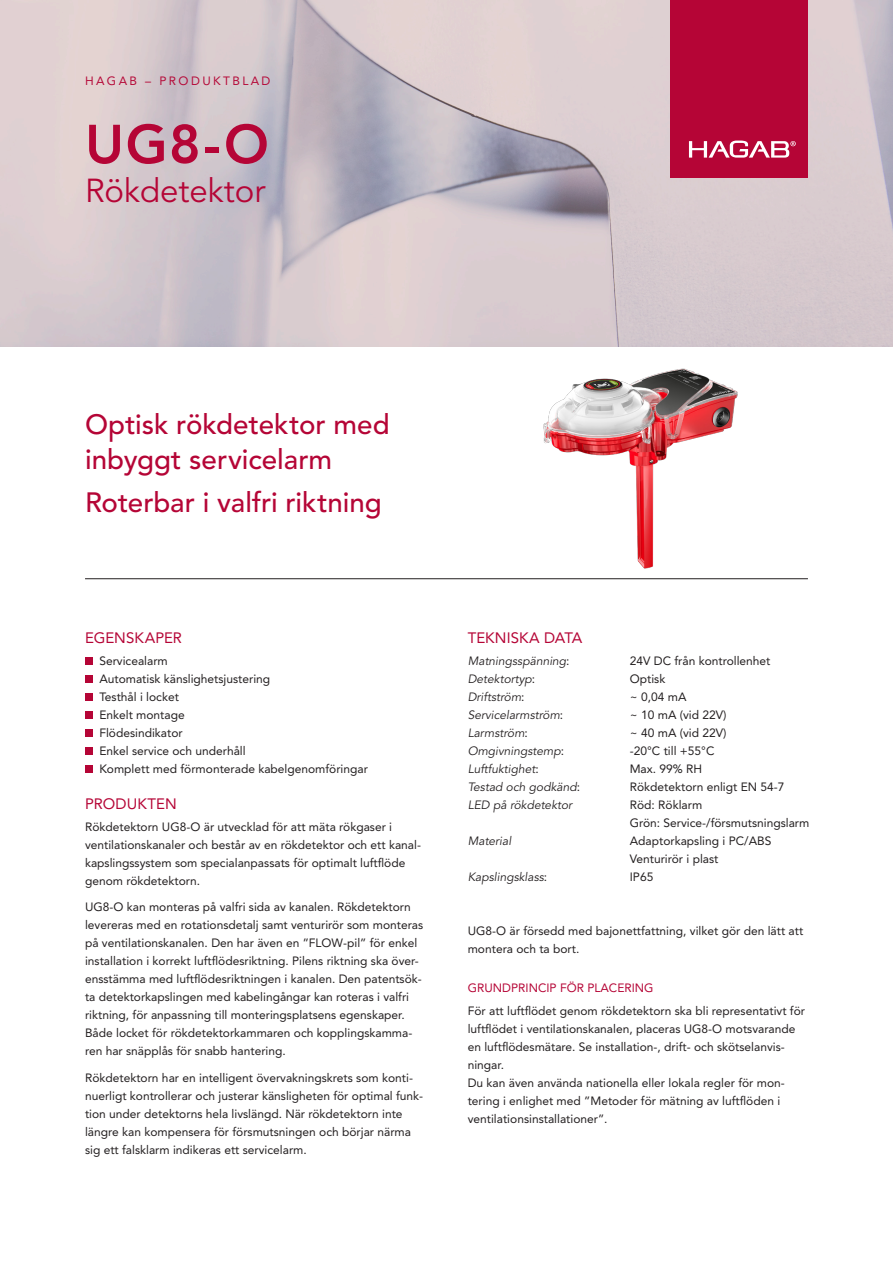
<style>
.page{position:relative;width:893px;height:1263px;background:#fff}
.page>*{position:absolute;margin:0;border:0;box-sizing:border-box;transform-origin:0 0}
.t1{font:800 54px "Avenir LT Std";color:#b50536}
.t2{font:33px "Avenir LT Std";color:#b50536}
.Datablad_-_mellanrubrik{font:500 27.75px/34.5px "Avenir LT Std";color:#b50536}
.Datablad_-_mellanrubrik-2{font:15px "Avenir LT Std";color:#b50536}
.Datablad_-_brödtext_avstånd_efter{font:12px/18px "Avenir LT Std";color:#231f20}
.Datablad_-_brödtext{font:12px/18px "Avenir LT Std";color:#231f20}
.Datablad_-_brödtext-2{font:italic 12px "Avenir LT Std";color:#231f20}
.Datablad_mellanrubrik_-_liten{font:12px "Avenir LT Std";color:#b50536}
.t3{font:12px "Avenir LT Std";letter-spacing:.2em;color:#b50938}
.s1{font-style:normal}
</style>
<div class="page">
<svg style="left:0;top:0;width:893px;height:347px;background:#d2c5ca"></svg>
<div style="left:670px;top:0;width:138px;height:178px;background:#b50536"></div>
<svg style="left:689px;top:141px;width:107px;height:17px"></svg>
<hr style="left:85px;top:578px;width:723px;height:1px;background:#231f20">
<img style="left:543px;top:368px;width:195px;height:201px">
<div style="left:85px;top:657px;width:8px;height:8px;background:#b50536"></div>
<div style="left:85px;top:675px;width:8px;height:8px;background:#b50536"></div>
<div style="left:85px;top:693px;width:8px;height:8px;background:#b50536"></div>
<div style="left:85px;top:711px;width:8px;height:8px;background:#b50536"></div>
<div style="left:85px;top:729px;width:8px;height:8px;background:#b50536"></div>
<div style="left:85px;top:747px;width:8px;height:8px;background:#b50536"></div>
<div style="left:85px;top:765px;width:8px;height:8px;background:#b50536"></div>
<p class="t3" style="left:85px;top:74px;width:187px">HAGAB – PRODUKTBLAD</p>
<h1 class="t1" style="left:85px;top:112px;width:185px">UG8-O</h1>
<h2 class="t2" style="left:85px;top:172px;width:182px">Rökdetektor</h2>
<p class="Datablad_-_mellanrubrik" style="left:85px;top:408px;width:306px">Optisk rökdetektor med inbyggt servicelarm</p>
<p class="Datablad_-_mellanrubrik" style="left:85px;top:485px;width:298px">Roterbar i valfri riktning</p>
<p class="Datablad_-_mellanrubrik-2" style="left:85px;top:629px;width:98px">EGENSKAPER</p>
<p class="Datablad_-_brödtext" style="left:99px;top:652px;width:70px">Servicealarm</p>
<p class="Datablad_-_brödtext" style="left:99px;top:670px;width:172px">Automatisk känslighetsjustering</p>
<p class="Datablad_-_brödtext" style="left:99px;top:688px;width:81px">Testhål i locket</p>
<p class="Datablad_-_brödtext" style="left:99px;top:706px;width:87px">Enkelt montage</p>
<p class="Datablad_-_brödtext" style="left:99px;top:724px;width:85px">Flödesindikator</p>
<p class="Datablad_-_brödtext" style="left:99px;top:742px;width:148px">Enkel service och underhåll</p>
<p class="Datablad_-_brödtext_avstånd_efter" style="left:99px;top:760px;width:270px">Komplett med förmonterade kabelgenomföringar</p>
<p class="Datablad_-_mellanrubrik-2" style="left:85px;top:795px;width:93px">PRODUKTEN</p>
<p class="Datablad_-_brödtext_avstånd_efter" style="left:85px;top:818px;width:337px">Rökdetektorn UG8-O är utvecklad för att mäta rökgaser i ventilationskanaler och består av en rökdetektor och ett kanal&shy;kapslingssystem som specialanpassats för optimalt luftflöde genom rökdetektorn.</p>
<p class="Datablad_-_brödtext_avstånd_efter" style="left:85px;top:898px;width:340px">UG8-O kan monteras på valfri sida av kanalen. Rökdetektorn levereras med en rotationsdetalj samt venturirör som monteras på ventilationskanalen. Den har även en ”FLOW-pil” för enkel installation i korrekt luftflödesriktning. Pilens riktning ska över&shy;ensstämma med luftflödesriktningen i kanalen. Den patentsök&shy;ta detektorkapslingen med kabelingångar kan roteras i valfri riktning, för anpassning till monteringsplatsens egenskaper.<br>Både locket för rökdetektorkammaren och kopplingskamma&shy;ren har snäpplås för snabb hantering.</p>
<p class="Datablad_-_brödtext_avstånd_efter" style="left:85px;top:1069px;width:340px">Rökdetektorn har en intelligent övervakningskrets som konti&shy;nuerligt kontrollerar och justerar känsligheten för optimal funk&shy;tion under detektorns hela livslängd. När rökdetektorn inte längre kan kompensera för försmutsningen och börjar närma sig ett falsklarm indikeras ett servicelarm.</p>
<p class="Datablad_-_mellanrubrik-2" style="left:468px;top:629px;width:116px">TEKNISKA DATA</p>
<p class="Datablad_-_brödtext-2" style="left:468px;top:654px;width:103px">Matningsspänning<span class="s1">:</span></p>
<p class="Datablad_-_brödtext" style="left:630px;top:652px;width:142px">24V DC från kontrollenhet</p>
<p class="Datablad_-_brödtext-2" style="left:468px;top:672px;width:69px">Detektortyp<span class="s1">:</span></p>
<p class="Datablad_-_brödtext" style="left:630px;top:670px;width:37px">Optisk</p>
<p class="Datablad_-_brödtext-2" style="left:468px;top:690px;width:58px">Driftström<span class="s1">:</span></p>
<p class="Datablad_-_brödtext" style="left:630px;top:688px;width:58px">~ 0,04 mA</p>
<p class="Datablad_-_brödtext-2" style="left:468px;top:708px;width:97px">Servicelarmström<span class="s1">:</span></p>
<p class="Datablad_-_brödtext" style="left:630px;top:706px;width:98px">~ 10 mA (vid 22V)</p>
<p class="Datablad_-_brödtext-2" style="left:468px;top:726px;width:62px">Larmström<span class="s1">:</span></p>
<p class="Datablad_-_brödtext" style="left:630px;top:724px;width:98px">~ 40 mA (vid 22V)</p>
<p class="Datablad_-_brödtext-2" style="left:468px;top:744px;width:98px">Omgivningstemp<span class="s1">:</span></p>
<p class="Datablad_-_brödtext" style="left:630px;top:742px;width:86px">-20°C till +55°C</p>
<p class="Datablad_-_brödtext-2" style="left:468px;top:762px;width:73px">Luftfuktighet<span class="s1">:</span></p>
<p class="Datablad_-_brödtext" style="left:630px;top:760px;width:74px">Max. 99% RH</p>
<p class="Datablad_-_brödtext-2" style="left:468px;top:780px;width:114px">Testad och godkänd<span class="s1">:</span></p>
<p class="Datablad_-_brödtext" style="left:630px;top:778px;width:156px">Rökdetektorn enligt EN 54-7</p>
<p class="Datablad_-_brödtext-2" style="left:468px;top:798px;width:106px">LED på rökdetektor</p>
<p class="Datablad_-_brödtext" style="left:630px;top:796px;width:181px">Röd: Röklarm<br>Grön: Service-/försmutsningslarm</p>
<p class="Datablad_-_brödtext-2" style="left:468px;top:834px;width:45px">Material</p>
<p class="Datablad_-_brödtext" style="left:630px;top:832px;width:143px">Adaptorkapsling i PC/ABS</p>
<p class="Datablad_-_brödtext" style="left:630px;top:850px;width:90px">Venturirör i plast</p>
<p class="Datablad_-_brödtext-2" style="left:468px;top:870px;width:81px">Kapslingsklass<span class="s1">:</span></p>
<p class="Datablad_-_brödtext" style="left:630px;top:868px;width:25px">IP65</p>
<p class="Datablad_-_brödtext_avstånd_efter" style="left:468px;top:922px;width:337px">UG8-O är försedd med bajonettfattning, vilket gör den lätt att montera och ta bort.</p>
<p class="Datablad_mellanrubrik_-_liten" style="left:468px;top:981px;width:187px">GRUNDPRINCIP FÖR PLACERING</p>
<p class="Datablad_-_brödtext" style="left:468px;top:1001px;width:339px">För att luftflödet genom rökdetektorn ska bli representativt för luftflödet i ventilationskanalen, placeras UG8-O motsvarande en luftflödesmätare. Se installation-, drift- och skötselanvis&shy;ningar.</p>
<p class="Datablad_-_brödtext" style="left:468px;top:1073px;width:319px">Du kan även använda nationella eller lokala regler för mon&shy;tering i enlighet med ”Metoder för mätning av luftflöden i ventilationsinstallationer”.</p>
</div>
